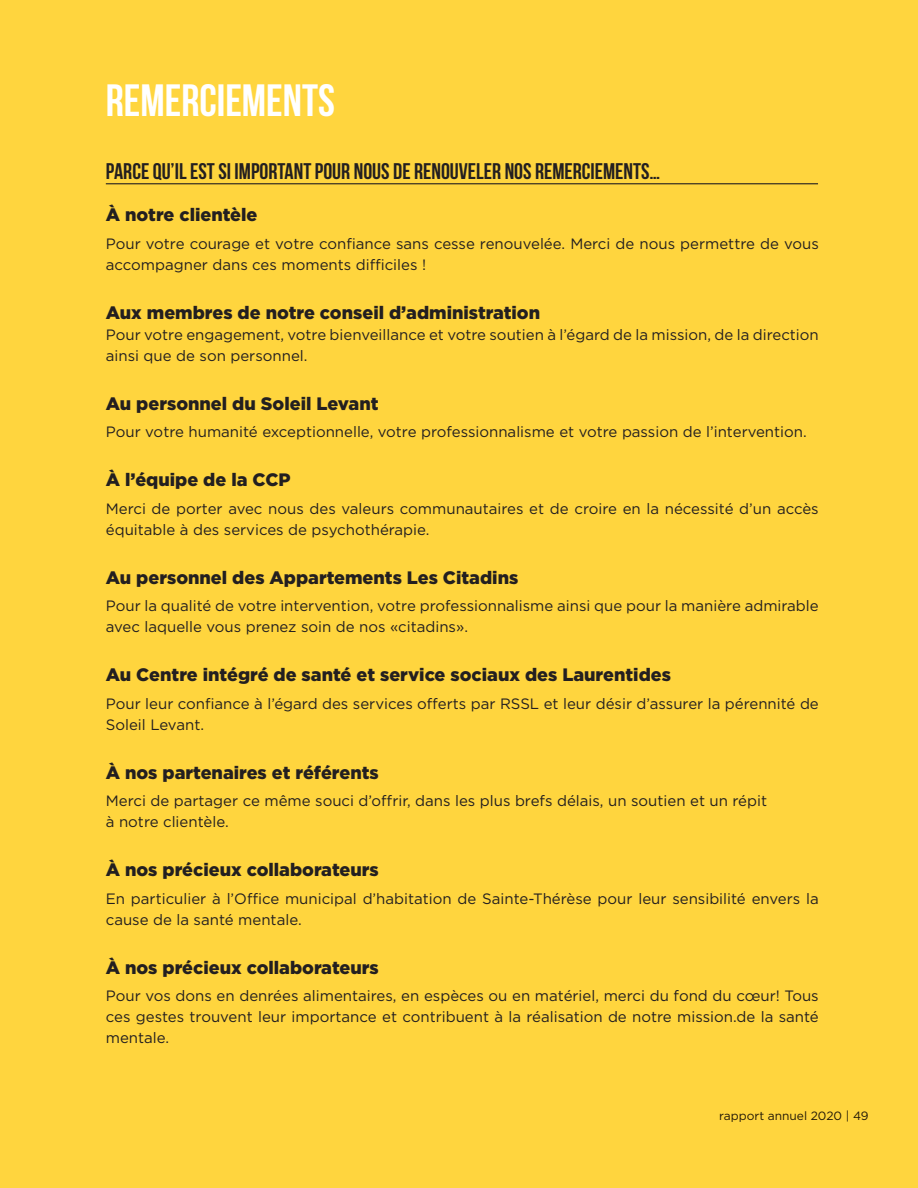
<style>
.page{position:relative;width:918px;height:1188px;background:#ffd53e}
.page>*{position:absolute;margin:0;border:0;box-sizing:border-box;transform-origin:0 0}
.t1{font:700 45px "Bebas Neue";color:#fff}
.t2{font:700 22.5px "Bebas Neue";color:#231f20}
.t3{font:900 18px "Gotham";color:#231f20}
.t4{font:15px/21px "Gotham";color:#231f20}
.t5{font:12px "Gotham";color:#231f20}
</style>
<div class="page">
<hr style="left:106px;top:183px;width:712px;height:1px;background:#231f20">
<p class="t1" style="left:106px;top:75px;width:231px">REMERCIEMENTS</p>
<p class="t2" style="left:106px;top:159px;width:556px">PARCE QU’IL EST SI IMPORTANT POUR NOUS DE RENOUVELER NOS REMERCIEMENTS…</p>
<p class="t3" style="left:106px;top:203px;width:153px">À notre clientèle</p>
<p class="t4" style="left:106px;top:233px;width:714px">Pour votre courage et votre confiance sans cesse renouvelée. Merci de nous permettre de vous accompagner dans ces moments difficiles !</p>
<p class="t3" style="left:106px;top:300px;width:436px">Aux membres de notre conseil d’administration</p>
<p class="t4" style="left:106px;top:324px;width:715px">Pour votre engagement, votre bienveillance et votre soutien à l’égard de la mission, de la direction ainsi que de son personnel.</p>
<p class="t3" style="left:106px;top:391px;width:274px">Au personnel du Soleil Levant</p>
<p class="t4" style="left:106px;top:421px;width:703px">Pour votre humanité exceptionnelle, votre professionnalisme et votre passion de l’intervention.</p>
<p class="t3" style="left:106px;top:467px;width:186px">À l’équipe de la CCP</p>
<p class="t4" style="left:106px;top:498px;width:714px">Merci de porter avec nous des valeurs communautaires et de croire en la nécessité d’un accès équitable à des services de psychothérapie.</p>
<p class="t3" style="left:106px;top:565px;width:414px">Au personnel des Appartements Les Citadins</p>
<p class="t4" style="left:106px;top:595px;width:714px">Pour la qualité de votre intervention, votre professionnalisme ainsi que pour la manière admirable avec laquelle vous prenez soin de nos «citadins».</p>
<p class="t3" style="left:106px;top:662px;width:567px">Au Centre intégré de santé et service sociaux des Laurentides</p>
<p class="t4" style="left:106px;top:693px;width:715px">Pour leur confiance à l’égard des services offerts par RSSL et leur désir d’assurer la pérennité de<br>Soleil Levant.</p>
<p class="t3" style="left:106px;top:760px;width:274px">À nos partenaires et référents</p>
<p class="t4" style="left:106px;top:790px;width:663px">Merci de partager ce même souci d’offrir, dans les plus brefs délais, un soutien et un répit à notre clientèle.</p>
<p class="t3" style="left:106px;top:857px;width:274px">À nos précieux collaborateurs</p>
<p class="t4" style="left:106px;top:888px;width:714px">En particulier à l’Office municipal d’habitation de Sainte-Thérèse pour leur sensibilité envers la cause de la santé mentale.</p>
<p class="t3" style="left:106px;top:955px;width:274px">À nos précieux collaborateurs</p>
<p class="t4" style="left:106px;top:985px;width:714px;text-align:justify">Pour vos dons en denrées alimentaires, en espèces ou en matériel, merci du fond du cœur! Tous ces gestes trouvent leur importance et contribuent à la réalisation de notre mission.de la santé mentale.</p>
<p class="t5" style="left:719px;top:1108px;width:151px">rapport annuel 2020 | 49</p>
</div>
